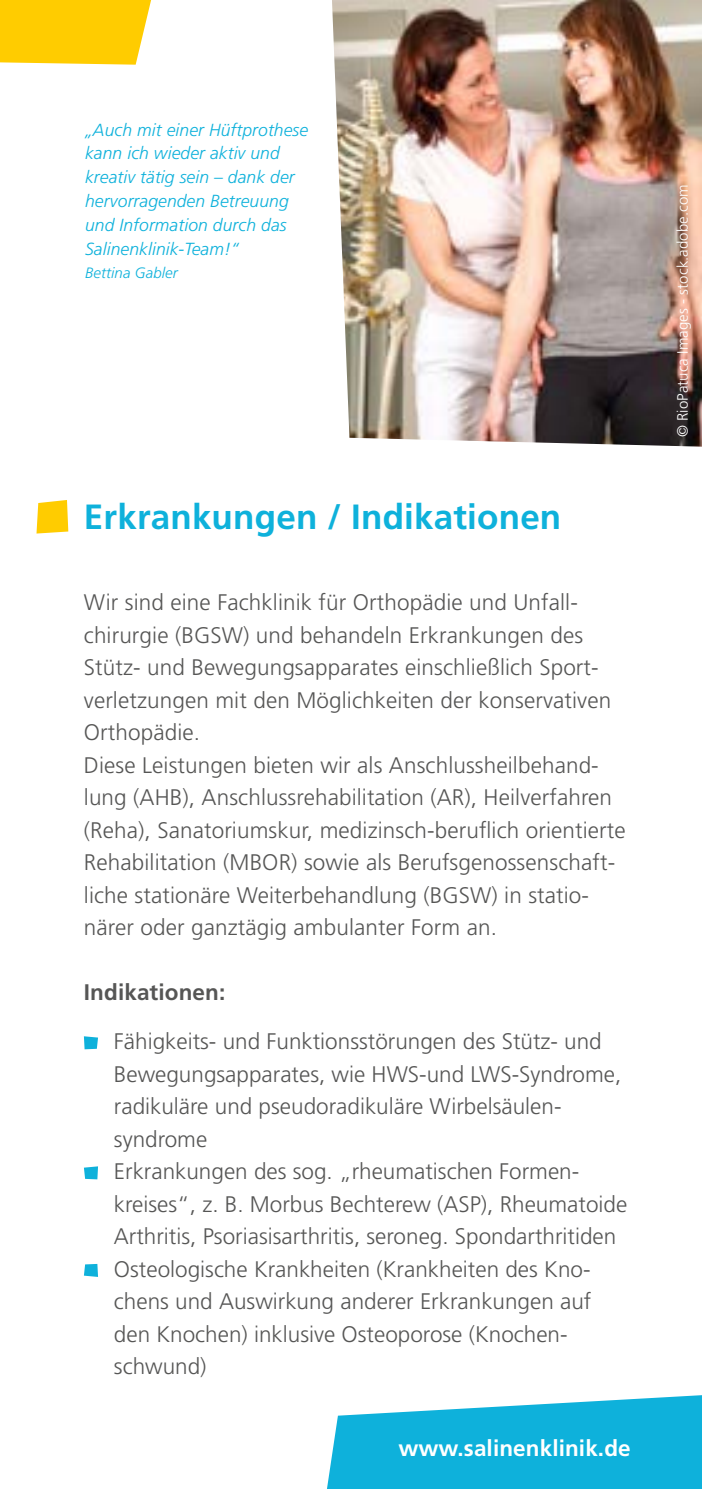
<style>
.page{position:relative;width:702px;height:1489px;background:#fff}
.page>*{position:absolute;margin:0;border:0;box-sizing:border-box;transform-origin:0 0}
.t1{font:700 35px "Frutiger";letter-spacing:.005em;color:#0eb1db}
.t2{font:300 22.5px/32.5px "Frutiger";letter-spacing:.005em;color:#565655}
.t3{font:700 22.5px "Frutiger";letter-spacing:.005em;color:#fff}
.t4{font:700 22.5px "Frutiger";letter-spacing:.005em;color:#565655}
.t5{font:italic 300 17.5px/23.8px "Frutiger";letter-spacing:.005em;color:#0eb1db}
.t6{font:300 15px "Frutiger";letter-spacing:.005em;color:#fff}
.t7{font:italic 300 15px "Frutiger";letter-spacing:.005em;color:#0eb1db}
</style>
<div class="page">
<svg style="left:0;top:0;width:151px;height:65px;background:#ffcf12"></svg>
<img style="left:332px;top:0;width:370px;height:446px">
<svg style="left:36px;top:500px;width:32px;height:33px"></svg>
<svg style="left:327px;top:1395px;width:375px;height:93px;background:#2cbadf"></svg>
<svg style="left:84px;top:1036px;width:14px;height:13px"></svg>
<svg style="left:84px;top:1166px;width:14px;height:13px"></svg>
<svg style="left:84px;top:1263px;width:14px;height:13px"></svg>
<p class="t5" style="left:85px;top:118px;width:225px">„Auch mit einer Hüftprothese kann ich wieder aktiv und kreativ tätig sein – dank der hervorragenden Betreuung und Information durch das<br>Salinenklinik-Team!“</p>
<p class="t7" style="left:85px;top:264px;width:94px">Bettina Gabler</p>
<h1 class="t1" style="left:84px;top:496px;width:479px">Erkrankungen / Indikationen</h1>
<p class="t2" style="left:84px;top:586px;width:543px">Wir sind eine Fachklinik für Orthopädie und Unfall&shy;chirurgie (BGSW) und behandeln Erkrankungen des Stütz- und Bewegungsapparates einschließlich Sport&shy;verletzungen mit den Möglichkeiten der konservativen Orthopädie.<br>Diese Leistungen bieten wir als Anschlussheilbehand&shy;lung (AHB), Anschlussrehabilitation (AR), Heilverfahren (Reha), Sanatoriumskur, medizinsch-beruflich orientierte Rehabilitation (MBOR) sowie als Berufsgenossenschaft&shy;liche stationäre Weiterbehandlung (BGSW) in statio&shy;närer oder ganztägig ambulanter Form an.</p>
<p class="t4" style="left:84px;top:979px;width:143px">Indikationen:</p>
<p class="t2" style="left:114px;top:1025px;width:515px">Fähigkeits- und Funktionsstörungen des Stütz- und Bewegungsapparates, wie HWS-und LWS-Syndrome, radikuläre und pseudoradikuläre Wirbelsäulen&shy;syndrome<br>Erkrankungen des sog. „rheumatischen Formen&shy;kreises“, z. B. Morbus Bechterew (ASP), Rheumatoide Arthritis, Psoriasisarthritis, seroneg. Spondarthritiden Osteologische Krankheiten (Krankheiten des Kno&shy;chens und Auswirkung anderer Erkrankungen auf den Knochen) inklusive Osteoporose (Knochen&shy;schwund)</p>
<p class="t3" style="left:398px;top:1434px;width:234px">www.salinenklinik.de</p>
<p class="t6" style="left:674px;top:437px;width:254px;rotate:-90deg">© RioPatuca Images - stock.adobe.com</p>
</div>
